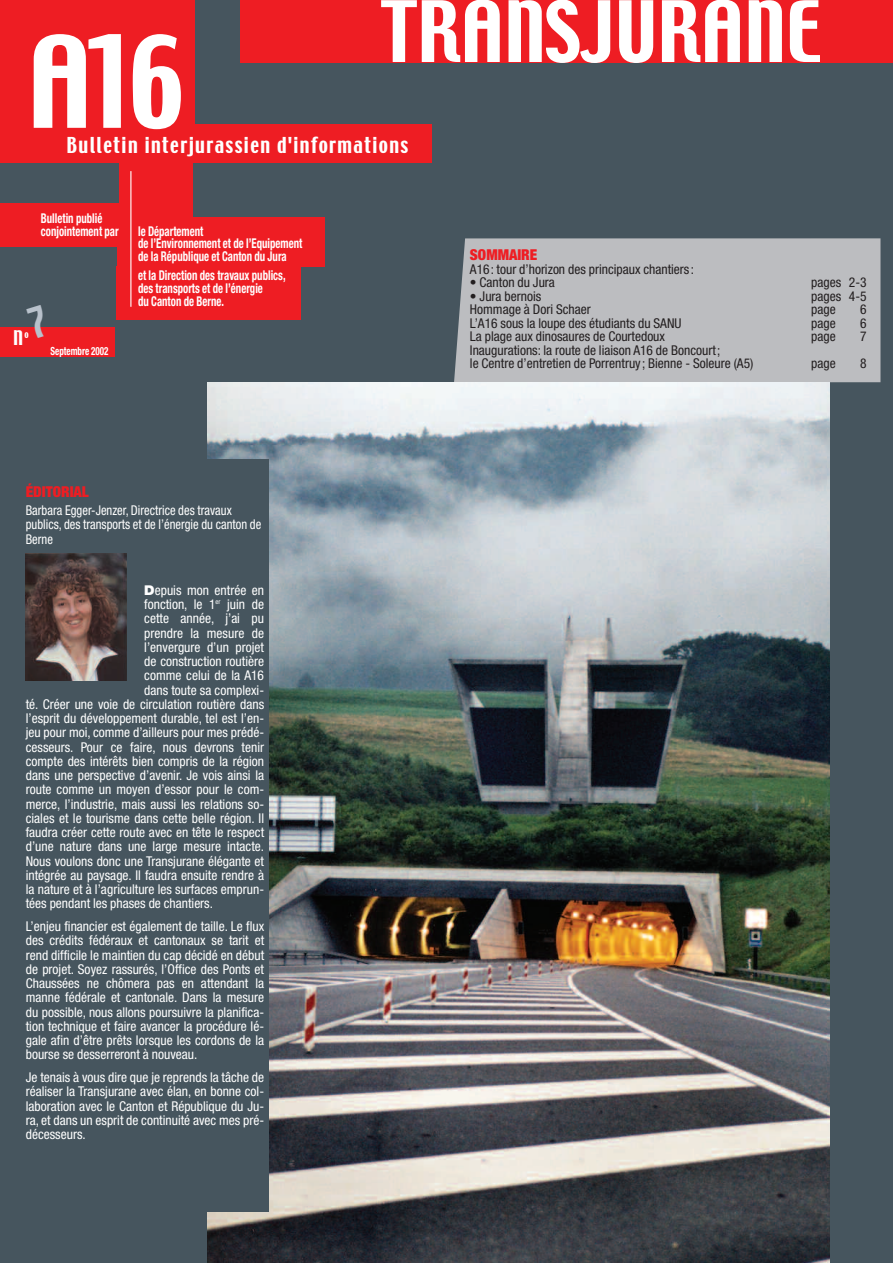
<style>
.page{position:relative;width:893px;height:1263px;background:#46555e}
.page>*{position:absolute;margin:0;border:0;box-sizing:border-box;transform-origin:0 0}
.t1{font:112.5px "Techno";color:#fff}
.t2{font:75px "Techno";color:#fff}
.t3{font:19.5px "Techno";letter-spacing:.075em;color:#fff}
.t4{font:18px "Techno";color:#fff}
.t5{font:900 condensed 15px "Helvetica Neue";color:#ee1d23}
.t6{font:condensed 13.5px/14.2px "Helvetica Neue";color:#fff;text-align:justify}
.t7{font:condensed 13.5px/13.5px "Helvetica Neue";color:#231f20}
.t8{font:700 condensed 13.5px/12.8px "Helvetica Neue";color:#fff;scale:.8 1}
.t9{font:condensed 13.5px/14.2px "Helvetica Neue";color:#fff;scale:.93 1}
.t10{font:700 condensed 11.25px "Helvetica Neue";color:#fff;scale:.8 1}
.s1{font-weight:900;font-stretch:normal}
</style>
<div class="page">
<div style="left:117px;top:217px;width:207px;height:50px;background:#ee1d23"></div>
<div style="left:117px;top:267px;width:184px;height:53px;background:#ee1d23"></div>
<div style="left:0;top:203px;width:180px;height:44px;background:#ee1d23"></div>
<div style="left:0;top:327px;width:115px;height:30px;background:#ee1d23"></div>
<div style="left:0;top:0;width:195px;height:143px;background:#ee1d23"></div>
<div style="left:0;top:124px;width:432px;height:39px;background:#ee1d23"></div>
<div style="left:240px;top:0;width:653px;height:63px;background:#ee1d23"></div>
<div style="left:120px;top:162px;width:73px;height:65px;background:#ee1d23"></div>
<hr style="left:130px;top:171px;width:1px;height:136px;background:#fff">
<div style="left:454px;top:238px;width:426px;height:144px;background:#bcbdc0"></div>
<img style="left:208px;top:382px;width:621px;height:881px">
<div style="left:21px;top:460px;width:248px;height:752px;background:#46555e"></div>
<img style="left:25px;top:553px;width:101px;height:128px">
<h2 class="t2" style="left:381px;top:-8px;width:442px">TRANSJURANE</h2>
<h1 class="t1" style="left:27px;top:23px;width:159px">A16</h1>
<h3 class="t3" style="left:67px;top:135px;width:343px">Bulletin interjurassien d'informations</h3>
<p class="t8" style="left:41px;top:213px;width:99px">Bulletin publié conjointement par</p>
<h3 class="t4" style="left:13px;top:328px;width:17px">N<sup>o</sup></h3>
<p class="t10" style="left:51px;top:347px;width:74px">Septembre 2002</p>
<p class="t8" style="left:138px;top:226px;width:207px">le Département<br>de l’Environnement et de l’Equipement de la République et Canton du Jura</p>
<p class="t8" style="left:138px;top:270px;width:186px">et la Direction des travaux publics, des transports et de l’énergie<br>du Canton de Berne.</p>
<p class="t5" style="left:26px;top:482px;width:65px">ÉDITORIAL</p>
<p class="t9" style="left:26px;top:504px;width:255px">Barbara Egger-Jenzer, Directrice des travaux publics, des transports et de l’énergie du canton de<br>Berne</p>
<p class="t6" style="left:144px;top:584px;width:121px"><span class="s1">D</span>epuis mon entrée en</p>
<p class="t6" style="left:144px;top:598px;width:121px">fonction, le 1<sup>er</sup> juin de</p>
<p class="t6" style="left:144px;top:613px;width:121px">cette année, j’ai pu</p>
<p class="t6" style="left:144px;top:627px;width:121px">prendre la mesure de</p>
<p class="t6" style="left:144px;top:641px;width:121px">l’envergure d’un projet</p>
<p class="t6" style="left:144px;top:655px;width:121px">de construction routière</p>
<p class="t6" style="left:144px;top:670px;width:121px">comme celui de la A16</p>
<p class="t6" style="left:144px;top:684px;width:121px">dans toute sa complexi-</p>
<p class="t6" style="left:26px;top:698px;width:240px">té. Créer une voie de circulation routière dans</p>
<p class="t6" style="left:26px;top:712px;width:240px">l’esprit du développement durable, tel est l’en-</p>
<p class="t6" style="left:26px;top:727px;width:240px">jeu pour moi, comme d’ailleurs pour mes prédé-</p>
<p class="t6" style="left:26px;top:741px;width:240px">cesseurs. Pour ce faire, nous devrons tenir</p>
<p class="t6" style="left:26px;top:755px;width:240px">compte des intérêts bien compris de la région</p>
<p class="t6" style="left:26px;top:769px;width:240px">dans une perspective d’avenir. Je vois ainsi la</p>
<p class="t6" style="left:26px;top:784px;width:240px">route comme un moyen d’essor pour le com-</p>
<p class="t6" style="left:26px;top:798px;width:240px">merce, l’industrie, mais aussi les relations so-</p>
<p class="t6" style="left:26px;top:812px;width:240px">ciales et le tourisme dans cette belle région. Il</p>
<p class="t6" style="left:26px;top:826px;width:240px">faudra créer cette route avec en tête le respect</p>
<p class="t6" style="left:26px;top:841px;width:240px">d’une nature dans une large mesure intacte.</p>
<p class="t6" style="left:26px;top:855px;width:240px">Nous voulons donc une Transjurane élégante et</p>
<p class="t6" style="left:26px;top:869px;width:240px">intégrée au paysage. Il faudra ensuite rendre à</p>
<p class="t6" style="left:26px;top:883px;width:240px">la nature et à l’agriculture les surfaces emprun-</p>
<p class="t6" style="left:26px;top:898px;width:189px">tées pendant les phases de chantiers.</p>
<p class="t6" style="left:26px;top:920px;width:240px">L’enjeu financier est également de taille. Le flux des crédits fédéraux et cantonaux se tarit et rend difficile le maintien du cap décidé en début de projet. Soyez rassurés, l’Office des Ponts et Chaussées ne chômera pas en attendant la manne fédérale et cantonale. Dans la mesure du possible, nous allons poursuivre la planifica&shy;tion technique et faire avancer la procédure lé&shy;gale afin d’être prêts lorsque les cordons de la bourse se desserreront à nouveau.</p>
<p class="t6" style="left:26px;top:1071px;width:240px">Je tenais à vous dire que je reprends la tâche de réaliser la Transjurane avec élan, en bonne col&shy;laboration avec le Canton et République du Ju&shy;ra, et dans un esprit de continuité avec mes pré&shy;décesseurs.</p>
<p class="t5" style="left:470px;top:246px;width:69px">SOMMAIRE</p>
<p class="t7" style="left:470px;top:263px;width:226px">A16: tour d’horizon des principaux chantiers:</p>
<p class="t7" style="left:470px;top:277px;width:86px">• Canton du Jura</p>
<p class="t7" style="left:811px;top:277px;width:57px">pages 2-3</p>
<p class="t7" style="left:470px;top:290px;width:73px">• Jura bernois</p>
<p class="t7" style="left:811px;top:290px;width:57px">pages 4-5</p>
<p class="t7" style="left:470px;top:304px;width:122px">Hommage à Dori Schaer</p>
<p class="t7" style="left:811px;top:304px;width:26px">page</p>
<p class="t7" style="left:860px;top:304px;width:8px">6</p>
<p class="t7" style="left:470px;top:317px;width:213px">L’A16 sous la loupe des étudiants du SANU</p>
<p class="t7" style="left:811px;top:317px;width:26px">page</p>
<p class="t7" style="left:860px;top:317px;width:8px">6</p>
<p class="t7" style="left:470px;top:331px;width:197px">La plage aux dinosaures de Courtedoux</p>
<p class="t7" style="left:811px;top:331px;width:26px">page</p>
<p class="t7" style="left:860px;top:331px;width:8px">7</p>
<p class="t7" style="left:470px;top:344px;width:285px">Inaugurations: la route de liaison A16 de Boncourt;<br>le Centre d’entretien de Porrentruy; Bienne - Soleure (A5)</p>
<p class="t7" style="left:811px;top:358px;width:26px">page</p>
<p class="t7" style="left:860px;top:358px;width:8px">8</p>
</div>
